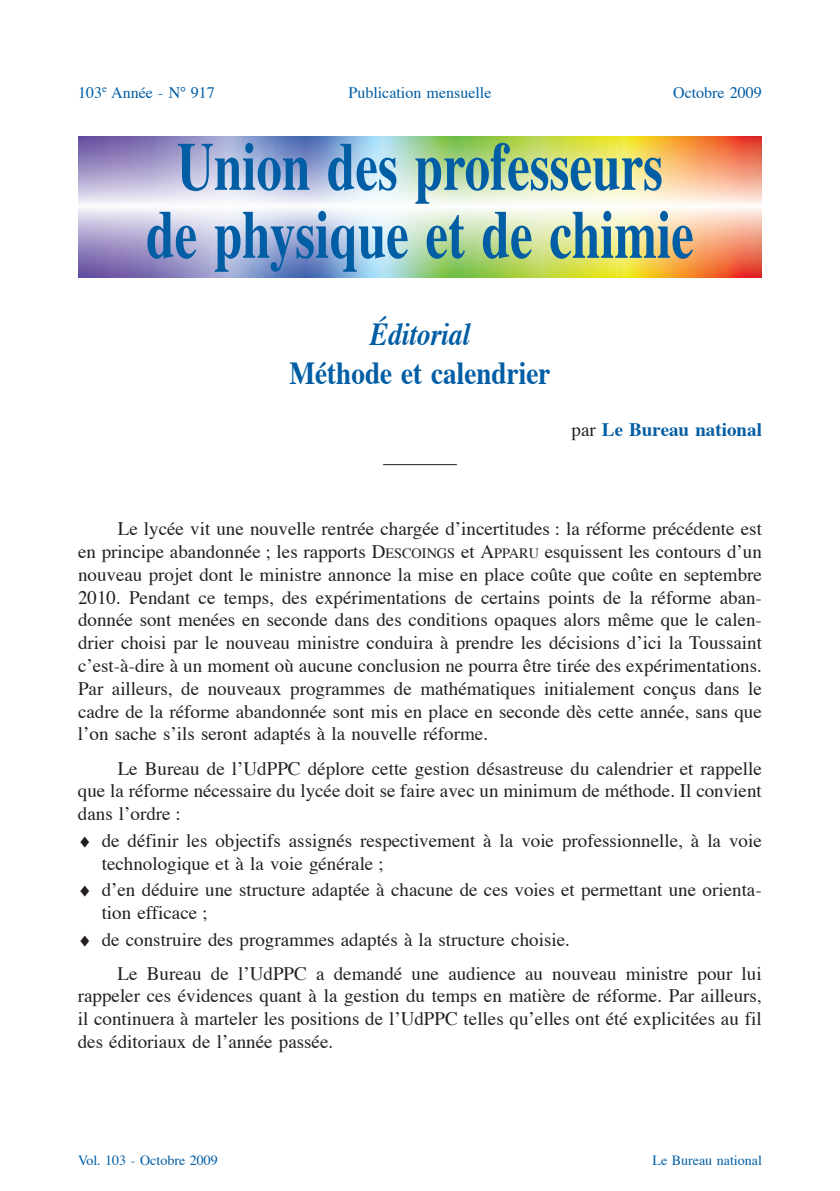
<style>
.page{position:relative;width:840px;height:1191px;background:#fff}
.page>*{position:absolute;margin:0;border:0;box-sizing:border-box;transform-origin:0 0}
.t1{font:700 68px/68px "Times";color:#015da4;text-align:center;scale:.75 1}
.t2{font:700 32px "Times";color:#015da4;scale:.85 1}
.t3{font:italic 700 32px "Times";color:#015da4;scale:.85 1}
.t4{font:19px/22.8px "Times";color:#231f20;text-align:justify}
.t5{font:700 19px "Times";color:#015da4}
.t6{font:16px "Times";color:#015da4}
.t7{font:14px "Times";color:#015da4}
.s1{font-weight:400;color:#231f20}
.s2{font-size:14.2px}
</style>
<div class="page">
<hr style="left:383px;top:464px;width:73px;height:1px;background:#231f20">
<img style="left:78px;top:136px;width:683px;height:142px">
<p class="t6" style="left:78px;top:86px;width:138px">103<sup>e</sup> Année - n° 917</p>
<p class="t6" style="left:348px;top:86px;width:144px">publication mensuelle</p>
<p class="t6" style="left:672px;top:86px;width:90px">octobre 2009</p>
<h1 class="t1" style="left:146px;top:140px;width:731px">Union des professeurs de physique et de chimie</h1>
<h2 class="t3" style="left:370px;top:321px;width:119px">Éditorial</h2>
<h2 class="t2" style="left:289px;top:359px;width:308px">Méthode et calendrier</h2>
<p class="t5" style="left:571px;top:421px;width:192px"><span class="s1">par</span> Le Bureau national</p>
<p class="t4" style="left:78px;top:519px;width:685px;text-indent:40px">Le lycée vit une nouvelle rentrée chargée d’incertitudes : la réforme précédente est en principe abandonnée ; les rapports D<span class="s2">escoings</span> et A<span class="s2">ppAru</span> esquissent les contours d’un nouveau projet dont le ministre annonce la mise en place coûte que coûte en septembre 2010. pendant ce temps, des expérimentations de certains points de la réforme aban&shy;donnée sont menées en seconde dans des conditions opaques alors même que le calen&shy;drier choisi par le nouveau ministre conduira à prendre les décisions d’ici la Toussaint c’est-à-dire à un moment où aucune conclusion ne pourra être tirée des expérimentations. par ailleurs, de nouveaux programmes de mathématiques initialement conçus dans le cadre de la réforme abandonnée sont mis en place en seconde dès cette année, sans que l’on sache s’ils seront adaptés à la nouvelle réforme.</p>
<p class="t4" style="left:78px;top:758px;width:685px;text-indent:40px">Le Bureau de l’udppc déplore cette gestion désastreuse du calendrier et rappelle que la réforme nécessaire du lycée doit se faire avec un minimum de méthode. il convient dans l’ordre :</p>
<p class="t4" style="left:102px;top:831px;width:661px">de définir les objectifs assignés respectivement à la voie professionnelle, à la voie technologique et à la voie générale ;</p>
<p class="t4" style="left:102px;top:880px;width:661px">d’en déduire une structure adaptée à chacune de ces voies et permettant une orienta&shy;tion efficace ;</p>
<p class="t4" style="left:117px;top:924px;width:645px;line-height:33.8px;text-indent:-16px">de construire des programmes adaptés à la structure choisie.<br>Le Bureau de l’udppc a demandé une audience au nouveau ministre pour lui</p>
<p class="t4" style="left:78px;top:986px;width:685px">rappeler ces évidences quant à la gestion du temps en matière de réforme. par ailleurs, il continuera à marteler les positions de l’udppc telles qu’elles ont été explicitées au fil des éditoriaux de l’année passée.</p>
<p class="t7" style="left:78px;top:1154px;width:141px">Vol. 103 - octobre 2009</p>
<p class="t7" style="left:652px;top:1154px;width:111px">Le Bureau national</p>
</div>
